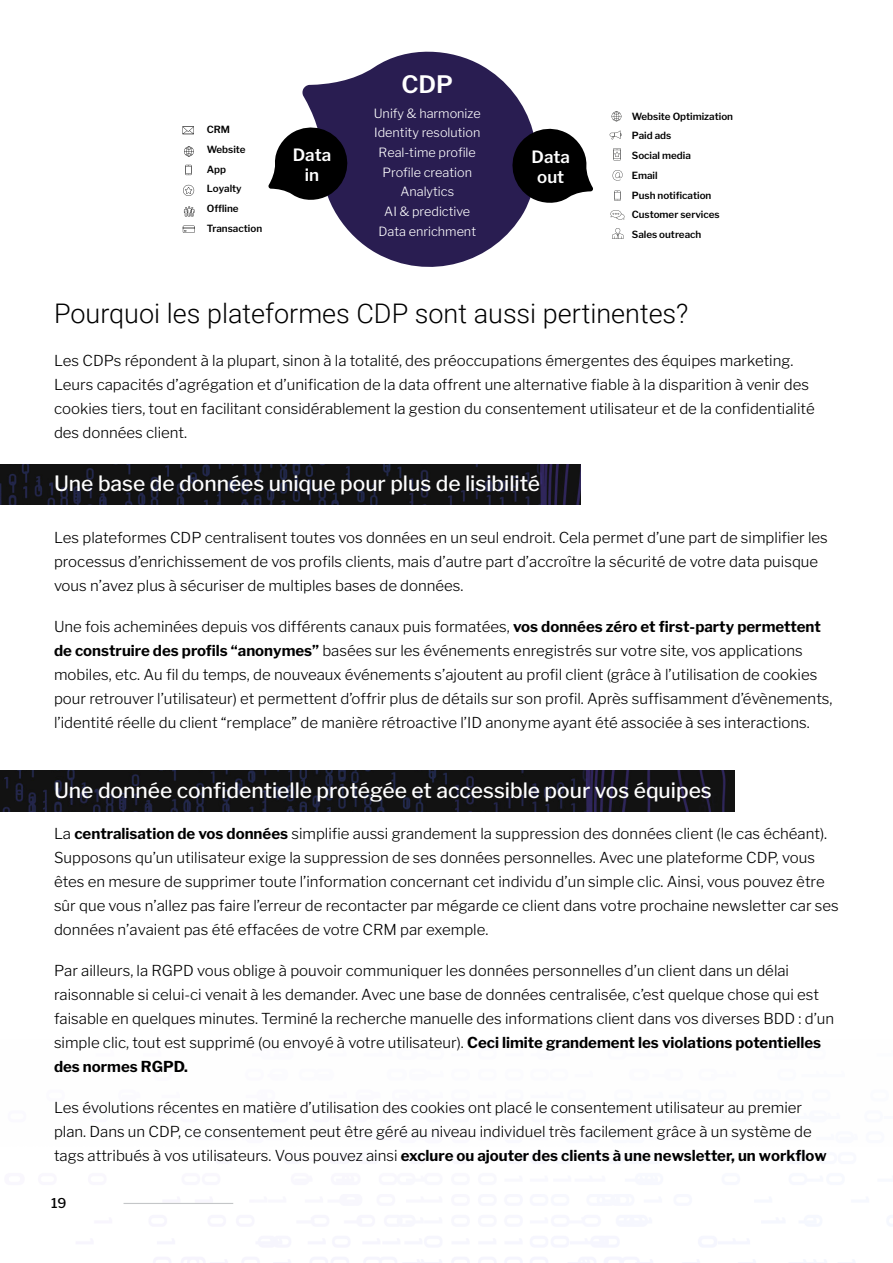
<style>
.page{position:relative;width:893px;height:1263px;background:#fff}
.page>*{position:absolute;margin:0;border:0;box-sizing:border-box;transform-origin:0 0}
.t1{font:300 27px "Roboto";color:#000}
.t2{font:600 23.85px "Libre Franklin";color:#fff}
.t3{font:500 21px "Libre Franklin";color:#fff}
.t4{font:600 16.8px/19.6px "Libre Franklin";color:#fff;text-align:center}
.t5{font:300 15px/24px "Libre Franklin";color:#000}
.t6{font:500 13.5px "Libre Franklin";color:#000}
.t7{font:300 12.6px/19.6px "Libre Franklin";color:#fff;text-align:center}
.t8{font:600 9.9px/19.6px "Libre Franklin";color:#000}
.s1{font-weight:700}
</style>
<div class="page">
<img style="left:0;top:464px;width:580px;height:41px">
<img style="left:0;top:770px;width:734px;height:41px">
<svg style="left:302px;top:51px;width:229px;height:216px;fill:#291d51"></svg>
<svg style="left:268px;top:122px;width:84px;height:80px"></svg>
<svg style="left:507px;top:124px;width:86px;height:81px"></svg>
<svg style="left:610px;top:210px;width:14px;height:10px"></svg>
<svg style="left:183px;top:185px;width:11px;height:11px"></svg>
<svg style="left:183px;top:226px;width:12px;height:7px"></svg>
<svg style="left:614px;top:191px;width:7px;height:10px"></svg>
<svg style="left:185px;top:165px;width:7px;height:10px"></svg>
<svg style="left:182px;top:126px;width:12px;height:8px"></svg>
<svg style="left:612px;top:170px;width:11px;height:11px"></svg>
<svg style="left:184px;top:206px;width:10px;height:10px"></svg>
<svg style="left:612px;top:111px;width:9px;height:10px"></svg>
<svg style="left:184px;top:147px;width:10px;height:9px"></svg>
<svg style="left:612px;top:228px;width:12px;height:11px"></svg>
<svg style="left:610px;top:130px;width:12px;height:9px"></svg>
<svg style="left:613px;top:148px;width:8px;height:12px"></svg>
<hr style="left:124px;top:1203px;width:109px;height:1px;background:#c4c6c8">
<p class="t8" style="left:207px;top:120px;width:57px">CRM<br>Website<br>App<br>Loyalty<br>Offline<br>Transaction</p>
<h2 class="t2" style="left:401px;top:70px;width:53px">CDP</h2>
<p class="t7" style="left:374px;top:103px;width:109px">Unify &amp; harmonize<br>Identity resolution<br>Real-time profile<br>Profile creation<br>Analytics<br>AI &amp; predictive<br>Data enrichment</p>
<p class="t4" style="left:293px;top:145px;width:40px">Data in</p>
<p class="t4" style="left:532px;top:147px;width:40px">Data out</p>
<p class="t8" style="left:632px;top:106px;width:103px">Website Optimization<br>Paid ads<br>Social media<br>Email<br>Push notification<br>Customer services<br>Sales outreach</p>
<h1 class="t1" style="left:54px;top:294px;width:636px">Pourquoi les plateformes CDP sont aussi pertinentes?</h1>
<p class="t5" style="left:54px;top:348px;width:762px">Les CDPs répondent à la plupart, sinon à la totalité, des préoccupations émergentes des équipes marketing.<br>Leurs capacités d’agrégation et d’unification de la data offrent une alternative fiable à la disparition à venir des cookies tiers, tout en facilitant considérablement la gestion du consentement utilisateur et de la confidentialité des données client.</p>
<h3 class="t3" style="left:54px;top:470px;width:488px">Une base de données unique pour plus de lisibilité</h3>
<p class="t5" style="left:54px;top:526px;width:775px">Les plateformes CDP centralisent toutes vos données en un seul endroit. Cela permet d’une part de simplifier les processus d’enrichissement de vos profils clients, mais d’autre part d’accroître la sécurité de votre data puisque vous n’avez plus à sécuriser de multiples bases de données.</p>
<p class="t5" style="left:54px;top:615px;width:780px">Une fois acheminées depuis vos différents canaux puis formatées, <span class="s1">vos données zéro et first-party permettent de construire des profils “anonymes”</span> basées sur les événements enregistrés sur votre site, vos applications mobiles, etc. Au fil du temps, de nouveaux événements s’ajoutent au profil client (grâce à l’utilisation de cookies pour retrouver l’utilisateur) et permettent d’offrir plus de détails sur son profil. Après suffisamment d’évènements, l’identité réelle du client “remplace” de manière rétroactive l’ID anonyme ayant été associée à ses interactions.</p>
<h3 class="t3" style="left:54px;top:778px;width:659px">Une donnée confidentielle protégée et accessible pour vos équipes</h3>
<p class="t5" style="left:54px;top:821px;width:786px">La <span class="s1">centralisation de vos données</span> simplifie aussi grandement la suppression des données client (le cas échéant).<br>Supposons qu’un utilisateur exige la suppression de ses données personnelles. Avec une plateforme CDP, vous êtes en mesure de supprimer toute l’information concernant cet individu d’un simple clic. Ainsi, vous pouvez être sûr que vous n’allez pas faire l’erreur de recontacter par mégarde ce client dans votre prochaine newsletter car ses données n’avaient pas été effacées de votre CRM par exemple.</p>
<p class="t5" style="left:54px;top:958px;width:782px">Par ailleurs, la RGPD vous oblige à pouvoir communiquer les données personnelles d’un client dans un délai raisonnable si celui-ci venait à les demander. Avec une base de données centralisée, c’est quelque chose qui est faisable en quelques minutes. Terminé la recherche manuelle des informations client dans vos diverses BDD : d’un simple clic, tout est supprimé (ou envoyé à votre utilisateur). <span class="s1">Ceci limite grandement les violations potentielles des normes RGPD.</span></p>
<p class="t5" style="left:54px;top:1095px;width:774px">Les évolutions récentes en matière d’utilisation des cookies ont placé le consentement utilisateur au premier plan. Dans un CDP, ce consentement peut être géré au niveau individuel très facilement grâce à un système de tags attribués à vos utilisateurs. Vous pouvez ainsi <span class="s1">exclure ou ajouter des clients à une newsletter, un workflow</span></p>
<p class="t6" style="left:51px;top:1195px;width:17px">19</p>
</div>
